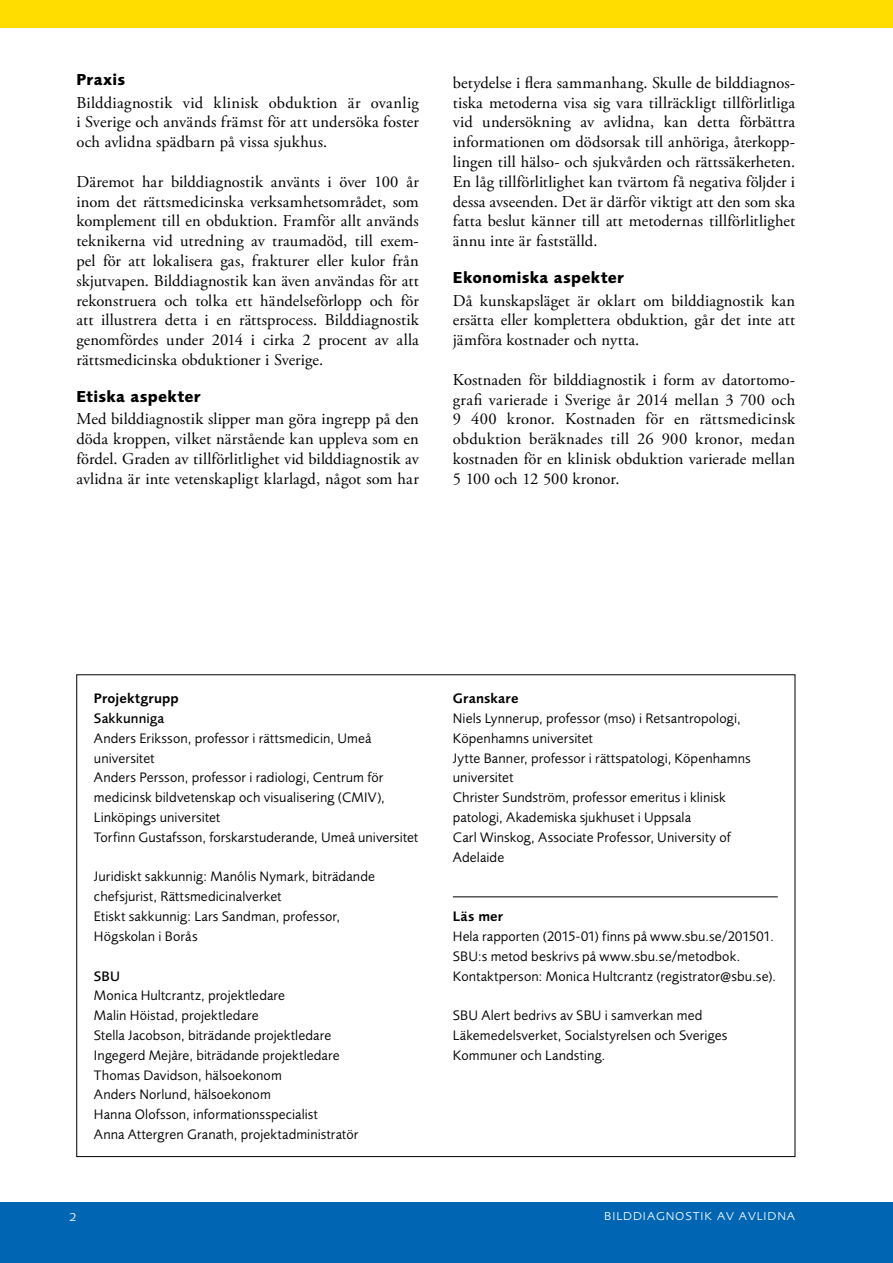
<style>
.page{position:relative;width:893px;height:1263px;background:#fff}
.page>*{position:absolute;margin:0;border:0;box-sizing:border-box;transform-origin:0 0}
.Brödtext{font:16.5px/19.8px "Adobe Garamond Pro";letter-spacing:.005em;color:#000;text-align:justify}
.Rubrik_1_i_sammanfat{font:700 16.5px "Foundry Sans";letter-spacing:.015em;color:#000}
.t1{font:300 15.45px "Foundry Sans Expert";letter-spacing:.03em;color:#fff}
.Faktaruta_text{font:14.25px/19.8px "Foundry Sans";letter-spacing:.01em;color:#000}
.Faktaruta_rubrik_1{font:600 14.25px "Foundry Sans";letter-spacing:.01em;color:#000}
.Faktaruta_rubrik_2{font:500 14.25px "Foundry Sans";letter-spacing:.01em;color:#000}
</style>
<div class="page">
<div style="left:0;top:0;width:893px;height:28px;background:#fd0"></div>
<div style="left:0;top:1202px;width:893px;height:61px;background:#0066b3"></div>
<hr style="left:453px;top:896px;width:325px;height:1px;background:#000">
<p class="Rubrik_1_i_sammanfat" style="left:77px;top:70px;width:50px">Praxis</p>
<p class="Brödtext" style="left:77px;top:93px;width:344px">Bilddiagnostik vid klinisk obduktion är ovanlig i Sverige och används främst för att undersöka foster och avlidna spädbarn på vissa sjukhus.</p>
<p class="Brödtext" style="left:77px;top:172px;width:344px">Däremot har bilddiagnostik använts i över 100 år inom det rättsmedicinska verksamhetsområdet, som komplement till en obduktion. Framför allt används teknikerna vid utredning av traumadöd, till exem&shy;pel för att lokalisera gas, frakturer eller kulor från skjutvapen. Bilddiagnostik kan även användas för att rekonstruera och tolka ett händelseförlopp och för att illustrera detta i en rättsprocess. Bilddiagnostik genomfördes under 2014 i cirka 2 procent av alla rättsmedicinska obduktioner i Sverige.</p>
<p class="Rubrik_1_i_sammanfat" style="left:77px;top:386px;width:126px">Etiska aspekter</p>
<p class="Brödtext" style="left:77px;top:410px;width:344px">Med bilddiagnostik slipper man göra ingrepp på den döda kroppen, vilket närstående kan uppleva som en fördel. Graden av tillförlitlighet vid bilddiagnostik av avlidna är inte vetenskapligt klarlagd, något som har</p>
<p class="Brödtext" style="left:453px;top:73px;width:344px">betydelse i flera sammanhang. Skulle de bilddiagnos&shy;tiska metoderna visa sig vara tillräckligt tillförlitliga vid undersökning av avlidna, kan detta förbättra informationen om dödsorsak till anhöriga, återkopp&shy;lingen till hälso- och sjukvården och rättssäkerheten.<br>En låg tillförlitlighet kan tvärtom få negativa följder i dessa avseenden. Det är därför viktigt att den som ska fatta beslut känner till att metodernas tillförlitlighet ännu inte är fastställd.</p>
<p class="Rubrik_1_i_sammanfat" style="left:453px;top:268px;width:173px">Ekonomiska aspekter</p>
<p class="Brödtext" style="left:453px;top:291px;width:344px">Då kunskapsläget är oklart om bilddiagnostik kan ersätta eller komplettera obduktion, går det inte att jämföra kostnader och nytta.</p>
<p class="Brödtext" style="left:453px;top:370px;width:344px">Kostnaden för bilddiagnostik i form av datortomo&shy;grafi varierade i Sverige år 2014 mellan 3 700 och 9 400 kronor. Kostnaden för en rättsmedicinsk obduktion beräknades till 26 900 kronor, medan kostnaden för en klinisk obduktion varierade mellan 5 100 och 12 500 kronor.</p>
<p class="Faktaruta_rubrik_1" style="left:94px;top:690px;width:86px">Projektgrupp</p>
<p class="Faktaruta_rubrik_2" style="left:94px;top:710px;width:72px">Sakkunniga</p>
<p class="Faktaruta_text" style="left:94px;top:728px;width:279px">Anders Eriksson, professor i rättsmedicin, Umeå universitet</p>
<p class="Faktaruta_text" style="left:94px;top:768px;width:292px;text-align:justify">Anders Persson, professor i radiologi, Centrum för medicinsk bildvetenskap och visualisering (CMIV), Linköpings universitet</p>
<p class="Faktaruta_text" style="left:94px;top:827px;width:326px">Torfinn Gustafsson, forskarstuderande, Umeå universitet</p>
<p class="Faktaruta_text" style="left:94px;top:867px;width:283px">Juridiskt sakkunnig: Manólis Nymark, biträdande chefsjurist, Rättsmedicinalverket</p>
<p class="Faktaruta_text" style="left:94px;top:906px;width:248px">Etiskt sakkunnig: Lars Sandman, professor,<br>Högskolan i Borås</p>
<p class="Faktaruta_rubrik_2" style="left:94px;top:967px;width:28px">SBU</p>
<p class="Faktaruta_text" style="left:94px;top:985px;width:193px">Monica Hultcrantz, projektledare</p>
<p class="Faktaruta_text" style="left:94px;top:1005px;width:166px">Malin Höistad, projektledare</p>
<p class="Faktaruta_text" style="left:94px;top:1025px;width:239px">Stella Jacobson, biträdande projektledare</p>
<p class="Faktaruta_text" style="left:94px;top:1045px;width:247px">Ingegerd Mejàre, biträdande projektledare</p>
<p class="Faktaruta_text" style="left:94px;top:1065px;width:189px">Thomas Davidson, hälsoekonom</p>
<p class="Faktaruta_text" style="left:94px;top:1084px;width:178px">Anders Norlund, hälsoekonom</p>
<p class="Faktaruta_text" style="left:94px;top:1104px;width:226px">Hanna Olofsson, informationsspecialist</p>
<p class="Faktaruta_text" style="left:94px;top:1124px;width:266px">Anna Attergren Granath, projektadministratör</p>
<p class="Faktaruta_rubrik_1" style="left:453px;top:690px;width:67px">Granskare</p>
<p class="Faktaruta_text" style="left:453px;top:708px;width:289px">Niels Lynnerup, professor (mso) i Retsantropologi,<br>Köpenhamns universitet</p>
<p class="Faktaruta_text" style="left:453px;top:748px;width:299px">Jytte Banner, professor i rättspatologi, Köpenhamns universitet</p>
<p class="Faktaruta_text" style="left:453px;top:787px;width:274px">Christer Sundström, professor emeritus i klinisk patologi, Akademiska sjukhuset i Uppsala</p>
<p class="Faktaruta_text" style="left:453px;top:827px;width:280px">Carl Winskog, Associate Professor, University of<br>Adelaide</p>
<p class="Faktaruta_rubrik_1" style="left:453px;top:908px;width:52px">Läs mer</p>
<p class="Faktaruta_text" style="left:453px;top:926px;width:325px">Hela rapporten (2015-01) finns på www.sbu.se/201501.<br>SBU:s metod beskrivs på www.sbu.se/metodbok.<br>Kontaktperson: Monica Hultcrantz (registrator@sbu.se).</p>
<p class="Faktaruta_text" style="left:453px;top:1005px;width:276px">SBU Alert bedrivs av SBU i samverkan med<br>Läkemedelsverket, Socialstyrelsen och Sveriges<br>Kommuner och Landsting.</p>
<p class="t1" style="left:69px;top:1206px;width:9px">2</p>
<p class="t1" style="left:604px;top:1206px;width:193px">bilddiagnostik av avlidna</p>
</div>
